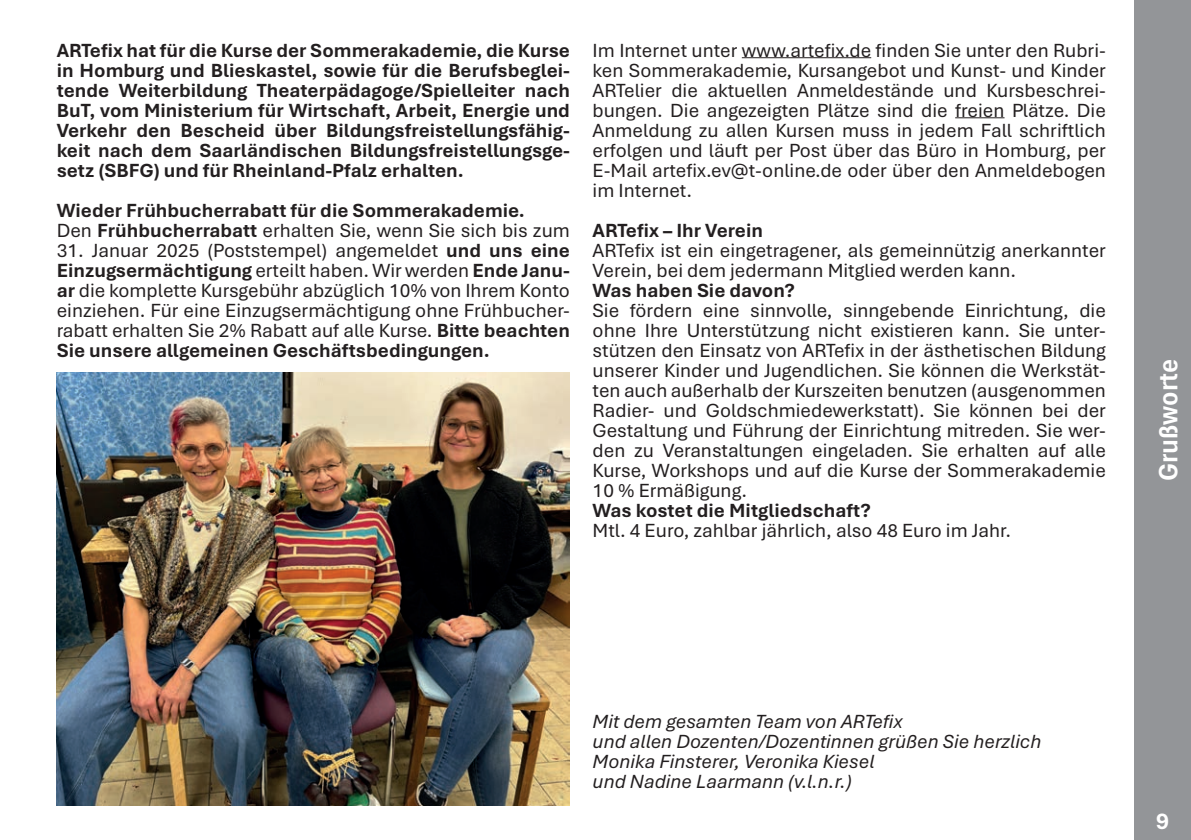
<style>
.page{position:relative;width:1191px;height:840px;background:#fff}
.page>*{position:absolute;margin:0;border:0;box-sizing:border-box;transform-origin:0 0}
.t1{font:700 condensed 28px "Aptos";color:#fff}
.t2{font:700 24px "Aptos";color:#fff}
.t3{font:20px/20px "Aptos";color:#231f20;text-align:justify}
.t4{font:700 20px/20px "Aptos";color:#231f20;text-align:justify}
.t5{font:italic 20px/20px "Aptos";color:#231f20}
.s1{font-weight:400}
.s2{font-weight:700}
</style>
<div class="page">
<div style="left:1134px;top:0;width:57px;height:839px;background:#939598"></div>
<hr style="left:742px;top:57px;width:129px;height:1px;background:#231f20">
<hr style="left:955px;top:117px;width:49px;height:1px;background:#231f20">
<img style="left:57px;top:372px;width:513px;height:433px">
<p class="t4" style="left:57px;top:39px;width:515px">ARTefix hat für die Kurse der Sommerakademie, die Kurse in Homburg und Blieskastel, sowie für die Berufsbeglei&shy;tende Weiterbildung Theaterpädagoge/Spielleiter nach BuT, vom Ministerium für Wirtschaft, Arbeit, Energie und Verkehr den Bescheid über Bildungsfreistellungsfähig&shy;keit nach dem Saarländischen Bildungsfreistellungsge&shy;setz (SBFG) und für Rheinland-Pfalz erhalten.</p>
<p class="t4" style="left:57px;top:199px;width:515px">Wieder Frühbucherrabatt für die Sommerakademie.<br><span class="s1">Den</span> Frühbucherrabatt <span class="s1">erhalten Sie, wenn Sie sich bis zum</span></p>
<p class="t3" style="left:57px;top:239px;width:515px">31. Januar 2025 (Poststempel) angemeldet <span class="s2">und uns eine Einzugsermächtigung</span> erteilt haben. Wir werden <span class="s2">Ende Janu&shy;ar</span> die komplette Kursgebühr abzüglich 10% von Ihrem Konto einziehen. Für eine Einzugsermächtigung ohne Frühbucher&shy;rabatt erhalten Sie 2% Rabatt auf alle Kurse. <span class="s2">Bitte beachten Sie unsere allgemeinen Geschäftsbedingungen.</span></p>
<p class="t3" style="left:592px;top:39px;width:515px">Im Internet unter www.artefix.de finden Sie unter den Rubri&shy;ken Sommerakademie, Kursangebot und Kunst- und Kinder ARTelier die aktuellen Anmeldestände und Kursbeschrei&shy;bungen. Die angezeigten Plätze sind die freien Plätze. Die Anmeldung zu allen Kursen muss in jedem Fall schriftlich erfolgen und läuft per Post über das Büro in Homburg, per E-Mail artefix.ev@t-online.de oder über den Anmeldebogen im Internet.</p>
<p class="t4" style="left:592px;top:219px;width:172px">ARTefix – Ihr Verein</p>
<p class="t3" style="left:592px;top:239px;width:515px">ARTefix ist ein eingetragener, als gemeinnützig anerkannter<br>Verein, bei dem jedermann Mitglied werden kann.</p>
<p class="t4" style="left:592px;top:279px;width:204px">Was haben Sie davon?</p>
<p class="t3" style="left:592px;top:299px;width:515px">Sie fördern eine sinnvolle, sinngebende Einrichtung, die ohne Ihre Unterstützung nicht existieren kann. Sie unter&shy;stützen den Einsatz von ARTefix in der ästhetischen Bildung unserer Kinder und Jugendlichen. Sie können die Werkstät&shy;ten auch außerhalb der Kurszeiten benutzen (ausgenommen Radier- und Goldschmiedewerkstatt). Sie können bei der Gestaltung und Führung der Einrichtung mitreden. Sie wer&shy;den zu Veranstaltungen eingeladen. Sie erhalten auf alle Kurse, Workshops und auf die Kurse der Sommerakademie 10 % Ermäßigung.</p>
<p class="t4" style="left:592px;top:499px;width:279px">Was kostet die Mitgliedschaft?</p>
<p class="t3" style="left:592px;top:519px;width:420px">Mtl. 4 Euro, zahlbar jährlich, also 48 Euro im Jahr.</p>
<h1 class="t1" style="left:1149px;top:480px;width:123px;rotate:-90deg">Grußworte</h1>
<p class="t5" style="left:592px;top:710px;width:450px">Mit dem gesamten Team von ARTefix<br>und allen Dozenten/Dozentinnen grüßen Sie herzlich Monika Finsterer, Veronika Kiesel<br>und Nadine Laarmann (v.l.n.r.)</p>
<p class="t2" style="left:1156px;top:803px;width:14px">9</p>
</div>
